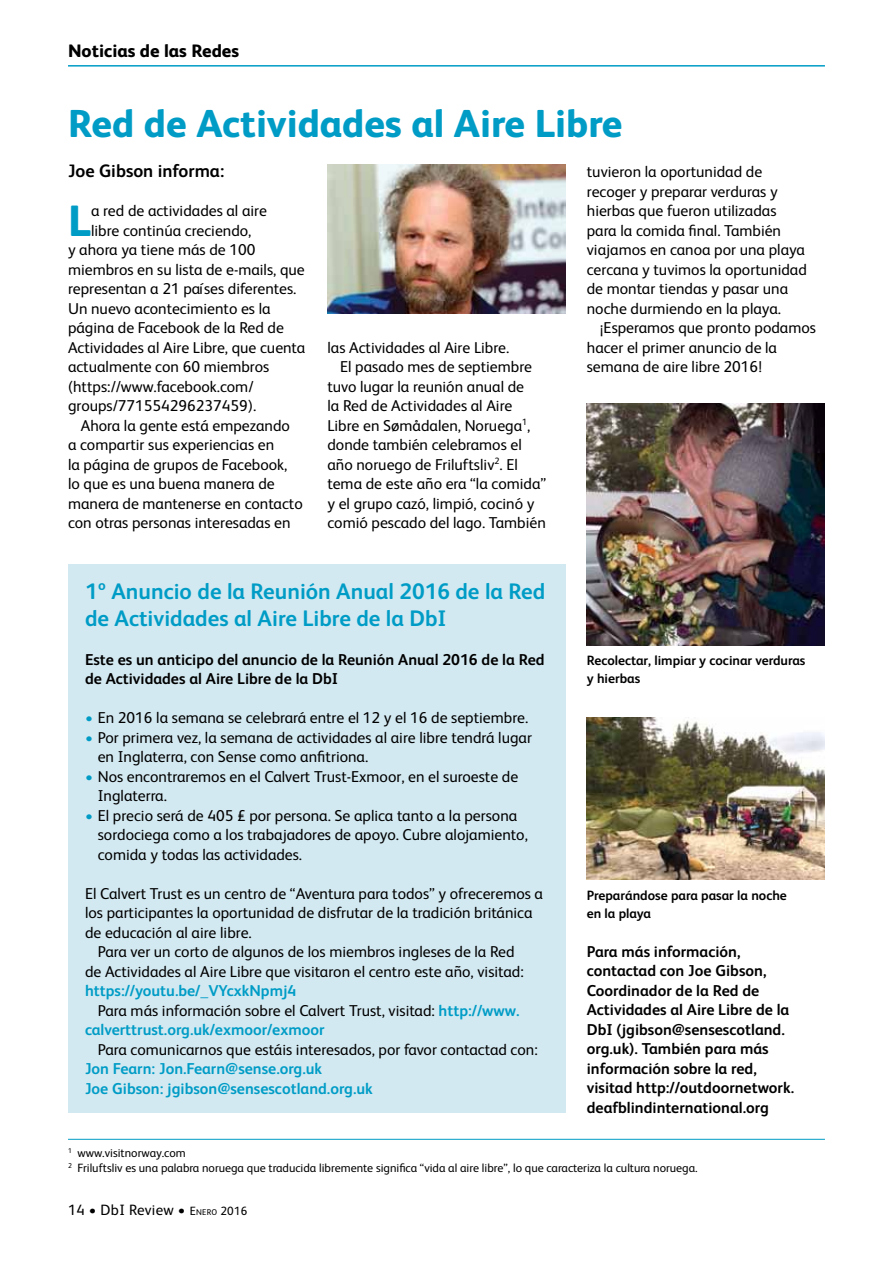
<style>
.page{position:relative;width:893px;height:1263px;background:#fff}
.page>*{position:absolute;margin:0;border:0;box-sizing:border-box;transform-origin:0 0}
.t1{font:800 43.8px "FS Albert";color:#009cc6}
.t2{font:800 39px "FS Albert";color:#009cc6}
.t3{font:700 22.5px/27px "FS Albert";color:#009cc6}
.t4{font:800 18px "FS Albert";color:#000}
.t5{font:700 18px "FS Albert";color:#000}
.t6{font:15.75px/19.5px "FS Albert";color:#000}
.t7{font:700 15.75px/19.5px "FS Albert";color:#000}
.t8{font:700 15.75px/19.5px "FS Albert";color:#009cc6}
.t9{font:15px "FS Albert";letter-spacing:.02em;color:#000}
.t10{font:700 13.5px/18px "FS Albert";color:#000}
.t11{font:12px/15px "FS Albert";color:#000}
.s1{color:#009cc6}
.s2{font-weight:700;color:#009cc6}
.s3{font-size:12px}
.s4{font-size:8.4px}
</style>
<div class="page">
<hr style="left:68px;top:65px;width:757px;height:2px;background:#009cc6">
<img style="left:327px;top:165px;width:239px;height:149px">
<img style="left:587px;top:404px;width:238px;height:241px">
<img style="left:587px;top:717px;width:238px;height:162px">
<hr style="left:68px;top:1139px;width:757px;height:1px;background:#009cc6">
<div style="left:68px;top:564px;width:498px;height:549px;background:#d3e9f1"></div>
<p class="t4" style="left:68px;top:40px;width:113px">Subhe d here</p>
<p class="t4" style="left:68px;top:40px;width:173px">Noticias de las Redes</p>
<h2 class="t2" style="left:68px;top:100px;width:556px">Red de Actividades al Aire Libre</h2>
<p class="t5" style="left:68px;top:160px;width:158px">Joe Gibson informa:</p>
<p class="t6" style="left:587px;top:162px;width:222px">tuvieron la oportunidad de recoger y preparar verduras y hierbas que fueron utilizadas para la comida final. También viajamos en canoa por una playa cercana y tuvimos la oportunidad de montar tiendas y pasar una noche durmiendo en la playa.</p>
<p class="t6" style="left:587px;top:318px;width:231px;text-indent:13px">¡Esperamos que pronto podamos hacer el primer anuncio de la semana de aire libre 2016!</p>
<h1 class="t1" style="left:68px;top:195px;width:24px">L</h1>
<p class="t6" style="left:91px;top:201px;width:177px">a red de actividades al aire</p>
<p class="t6" style="left:91px;top:220px;width:162px">libre continúa creciendo,</p>
<p class="t6" style="left:68px;top:240px;width:189px">y ahora ya tiene más de 100</p>
<p class="t6" style="left:68px;top:259px;width:238px">miembros en su lista de e-mails, que</p>
<p class="t6" style="left:68px;top:279px;width:230px">representan a 21 países diferentes.</p>
<p class="t6" style="left:68px;top:298px;width:204px">Un nuevo acontecimiento es la</p>
<p class="t6" style="left:68px;top:318px;width:217px">página de Facebook de la Red de</p>
<p class="t6" style="left:68px;top:337px;width:239px">Actividades al Aire Libre, que cuenta</p>
<p class="t6" style="left:68px;top:357px;width:203px">actualmente con 60 miembros</p>
<p class="t6" style="left:68px;top:376px;width:187px">(https://www.facebook.com/</p>
<p class="t6" style="left:68px;top:396px;width:190px">groups/771554296237459).</p>
<p class="t6" style="left:81px;top:415px;width:211px">Ahora la gente está empezando</p>
<p class="t6" style="left:68px;top:435px;width:208px">a compartir sus experiencias en</p>
<p class="t6" style="left:68px;top:454px;width:221px">la página de grupos de Facebook,</p>
<p class="t6" style="left:68px;top:474px;width:208px">lo que es una buena manera de</p>
<p class="t6" style="left:68px;top:493px;width:236px">manera de mantenerse en contacto</p>
<p class="t6" style="left:68px;top:513px;width:224px">con otras personas interesadas en</p>
<p class="t6" style="left:327px;top:337px;width:183px">las Actividades al Aire Libre.</p>
<p class="t6" style="left:340px;top:357px;width:193px">El pasado mes de septiembre</p>
<p class="t6" style="left:327px;top:376px;width:198px">tuvo lugar la reunión anual de</p>
<p class="t6" style="left:327px;top:396px;width:186px">la Red de Actividades al Aire</p>
<p class="t6" style="left:327px;top:415px;width:204px">Libre en Sømådalen, Noruega<sup>1</sup>,</p>
<p class="t6" style="left:327px;top:435px;width:196px">donde también celebramos el</p>
<p class="t6" style="left:327px;top:454px;width:192px">año noruego de Friluftsliv<sup>2</sup>. El</p>
<p class="t6" style="left:327px;top:474px;width:220px">tema de este año era “la comida”</p>
<p class="t6" style="left:327px;top:493px;width:209px">y el grupo cazó, limpió, cocinó y</p>
<p class="t6" style="left:327px;top:513px;width:220px">comió pescado del lago. También</p>
<h3 class="t3" style="left:85px;top:577px;width:462px">1º Anuncio de la Reunión Anual 2016 de la Red de Actividades al Aire Libre de la DbI</h3>
<p class="t7" style="left:85px;top:650px;width:461px">Este es un anticipo del anuncio de la Reunión Anual 2016 de la Red de Actividades al Aire Libre de la DbI</p>
<p class="t6" style="left:85px;top:708px;width:445px"><span class="s1">•</span> En 2016 la semana se celebrará entre el 12 y el 16 de septiembre.</p>
<p class="t6" style="left:98px;top:728px;width:436px;text-indent:-13px"><span class="s1">•</span> Por primera vez, la semana de actividades al aire libre tendrá lugar en Inglaterra, con Sense como anfitriona.</p>
<p class="t6" style="left:98px;top:767px;width:422px;text-indent:-13px"><span class="s1">•</span> Nos encontraremos en el Calvert Trust-Exmoor, en el suroeste de<br>Inglaterra.</p>
<p class="t6" style="left:98px;top:806px;width:432px;text-indent:-13px"><span class="s1">•</span> El precio será de 405 £ por persona. Se aplica tanto a la persona sordociega como a los trabajadores de apoyo. Cubre alojamiento, comida y todas las actividades.</p>
<p class="t6" style="left:85px;top:884px;width:460px">El Calvert Trust es un centro de “Aventura para todos” y ofreceremos a</p>
<p class="t6" style="left:85px;top:903px;width:449px">los participantes la oportunidad de disfrutar de la tradición británica</p>
<p class="t6" style="left:85px;top:923px;width:168px">de educación al aire libre.</p>
<p class="t6" style="left:98px;top:942px;width:418px">Para ver un corto de algunos de los miembros ingleses de la Red</p>
<p class="t6" style="left:85px;top:962px;width:440px">de Actividades al Aire Libre que visitaron el centro este año, visitad:</p>
<p class="t8" style="left:85px;top:981px;width:213px">https://youtu.be/_VYcxkNpmj4</p>
<p class="t6" style="left:98px;top:1001px;width:423px">Para más información sobre el Calvert Trust, visitad: <span class="s2">http://www.</span></p>
<p class="t8" style="left:85px;top:1020px;width:241px">calverttrust.org.uk/exmoor/exmoor</p>
<p class="t6" style="left:98px;top:1040px;width:441px">Para comunicarnos que estáis interesados, por favor contactad con:</p>
<p class="t8" style="left:85px;top:1059px;width:289px">Jon Fearn: Jon.Fearn@sense.org.uk<br>Joe Gibson: jgibson@sensescotland.org.uk</p>
<p class="t10" style="left:587px;top:651px;width:220px">Recolectar, limpiar y cocinar verduras y hierbas</p>
<p class="t10" style="left:587px;top:886px;width:202px">Preparándose para pasar la noche en la playa</p>
<p class="t7" style="left:587px;top:941px;width:209px">Para más información, contactad con Joe Gibson,<br>Coordinador de la Red de<br>Actividades al Aire Libre de la<br>DbI (jgibson@sensescotland. org.uk). También para más información sobre la red, visitad http://outdoornetwork. deafblindinternational.org</p>
<p class="t11" style="left:68px;top:1145px;width:631px"><sup>1</sup> www.visitnorway.com<br><sup>2</sup> Friluftsliv es una palabra noruega que traducida libremente significa “vida al aire libre”, lo que caracteriza la cultura noruega.</p>
<p class="t9" style="left:68px;top:1201px;width:181px">14 • DbI Review • <span class="s3">E</span><span class="s4">NERO</span> <span class="s3">2016</span></p>
</div>
